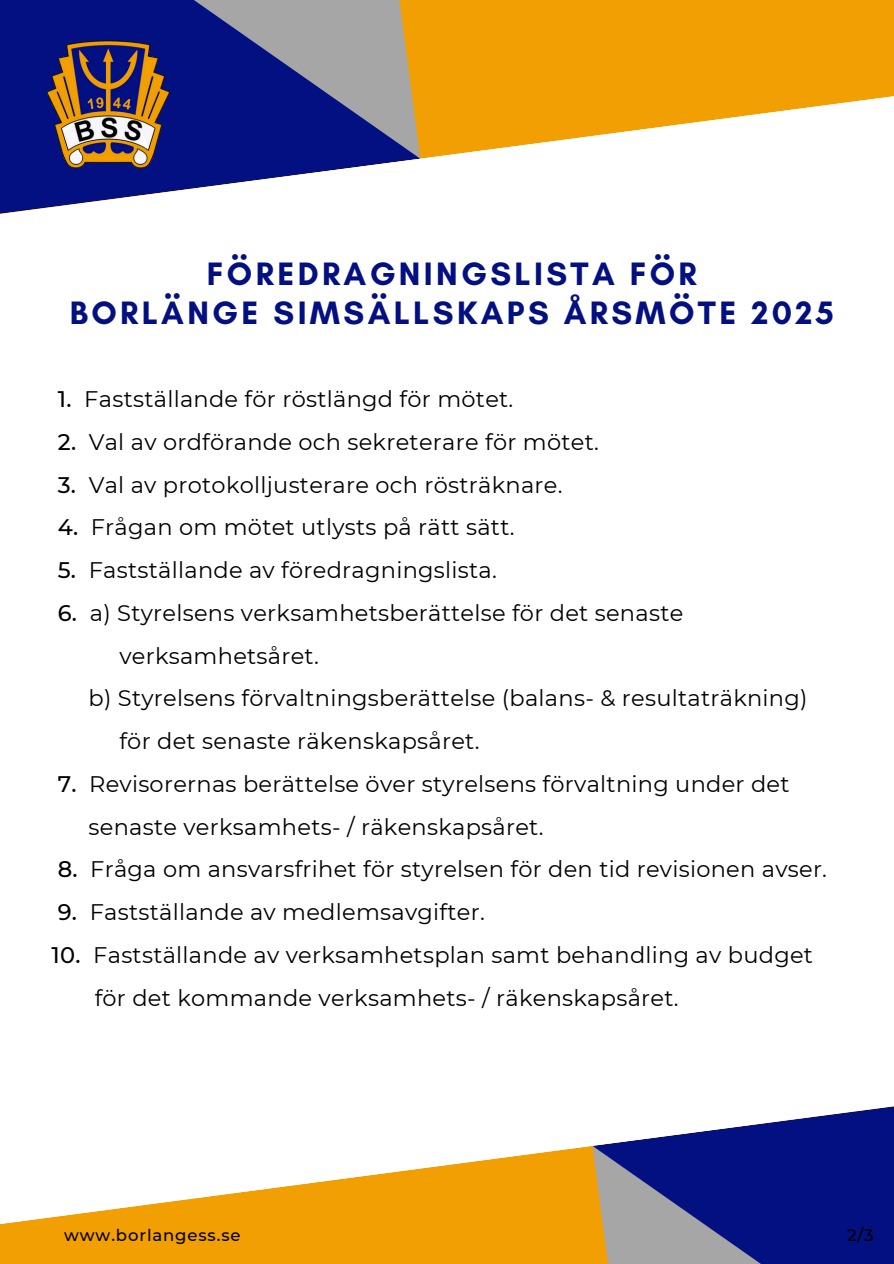
<style>
.page{position:relative;width:894px;height:1264px;background:#fff}
.page>*{position:absolute;margin:0;border:0;box-sizing:border-box;transform-origin:0 0}
.t1{font:700 33px/39.3px "Glacial Indifference";letter-spacing:.1em;color:#031081;text-align:center}
.t2{font:22.5px/42.8px "Montserrat";letter-spacing:.01em;color:#000}
.t3{font:500 22.5px "Montserrat";color:#000}
.t4{font:500 16.5px "Montserrat";letter-spacing:.05em;color:#000}
.s1{font-weight:500}
</style>
<div class="page">
<svg style="left:0;top:1146px;width:592px;height:117px;fill:#f19f02"></svg>
<svg style="left:592px;top:1106px;width:301px;height:157px;fill:#031081"></svg>
<svg style="left:420px;top:0;width:473px;height:159px;fill:#f19f02"></svg>
<svg style="left:0;top:0;width:420px;height:214px;fill:#031081"></svg>
<img style="left:45px;top:39px;width:125px;height:131px">
<p class="t1" style="left:70px;top:253px;width:765px">FÖREDRAGNINGSLISTA FÖR<br>BORLÄNGE SIMSÄLLSKAPS ÅRSMÖTE 2025</p>
<h1 class="t2" style="left:58px;top:377px;width:457px"><span class="s1">1.</span> Fastställande för röstlängd för mötet.<br><span class="s1">2.</span></h1>
<h2 class="t2" style="left:89px;top:420px;width:511px">Val av ordförande och sekreterare för mötet.</h2>
<h2 class="t2" style="left:58px;top:463px;width:506px"><span class="s1">3.</span> Val av protokolljusterare och rösträknare.</h2>
<p class="t2" style="left:58px;top:506px;width:458px"><span class="s1">4.</span> Frågan om mötet utlysts på rätt sätt.</p>
<p class="t3" style="left:58px;top:556px;width:20px">5.</p>
<p class="t2" style="left:89px;top:548px;width:409px">Fastställande av föredragningslista.</p>
<p class="t3" style="left:58px;top:599px;width:21px">6.</p>
<h2 class="t2" style="left:90px;top:591px;width:594px">a) Styrelsens verksamhetsberättelse för det senaste</h2>
<h2 class="t2" style="left:119px;top:634px;width:201px">verksamhetsåret.</h2>
<h2 class="t2" style="left:88px;top:677px;width:720px">b) Styrelsens förvaltningsberättelse (balans- &amp; resultaträkning)</h2>
<h2 class="t2" style="left:119px;top:719px;width:361px">för det senaste räkenskapsåret.</h2>
<p class="t2" style="left:88px;top:762px;width:702px;text-indent:-31px"><span class="s1">7.</span> Revisorernas berättelse över styrelsens förvaltning under det senaste verksamhets- / räkenskapsåret.</p>
<h2 class="t2" style="left:58px;top:848px;width:770px"><span class="s1">8.</span> Fråga om ansvarsfrihet för styrelsen för den tid revisionen avser.<br><span class="s1">9.</span></h2>
<p class="t2" style="left:90px;top:890px;width:396px">Fastställande av medlemsavgifter.</p>
<p class="t2" style="left:95px;top:933px;width:719px;text-indent:-43px"><span class="s1">10.</span> Fastställande av verksamhetsplan samt behandling av budget för det kommande verksamhets- / räkenskapsåret.</p>
<h2 class="t4" style="left:64px;top:1225px;width:178px">www.borlangess.se</h2>
<p class="t4" style="left:846px;top:1225px;width:28px">2/3</p>
</div>
